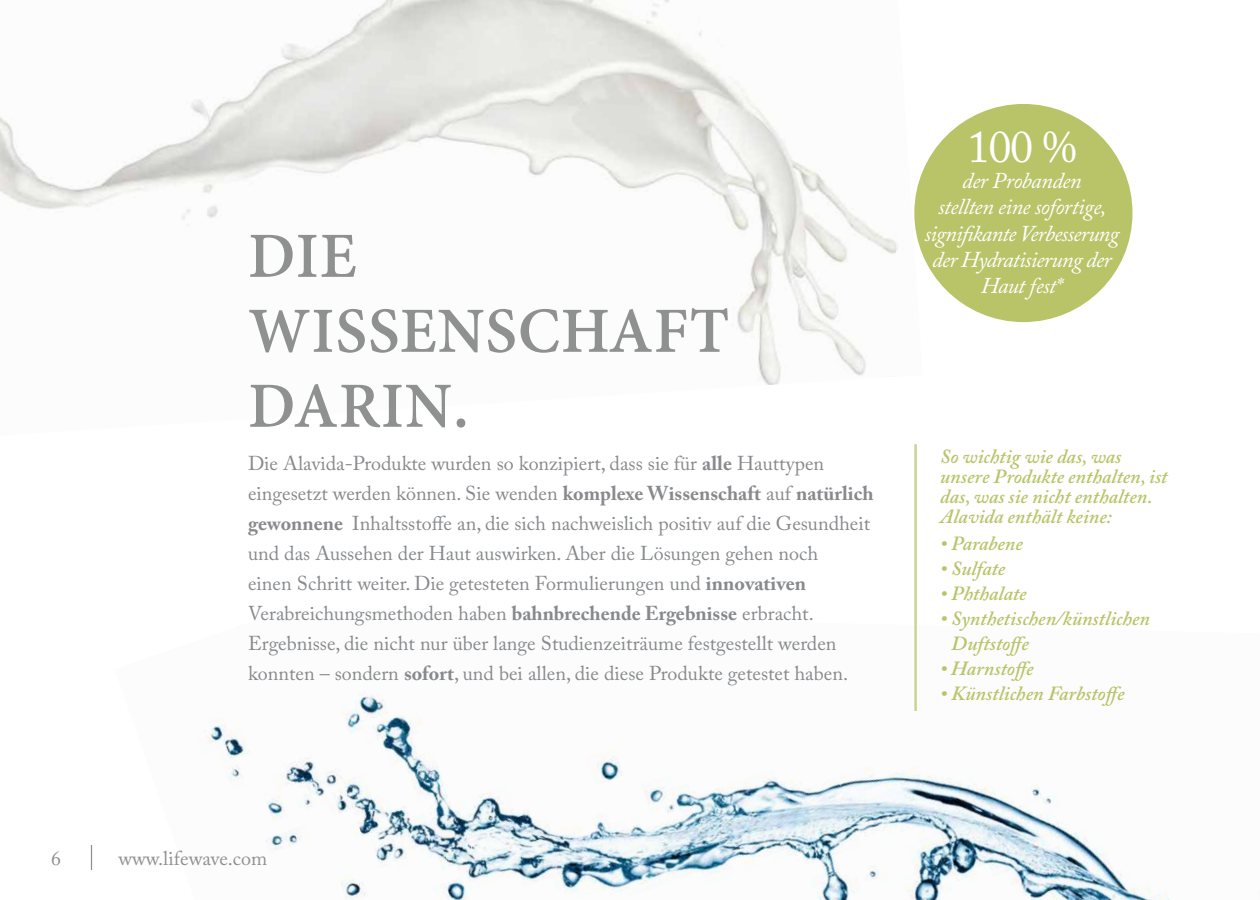
<style>
.page{position:relative;width:1260px;height:900px;background:#fff}
.page>*{position:absolute;margin:0;border:0;box-sizing:border-box;transform-origin:0 0}
.t1{font:700 70px/75px "Adobe Devanagari";letter-spacing:.01em;color:#8f9090}
.t2{font:45px "Adobe Caslon Pro";color:#fff}
.t3{font:italic 22.5px/26.2px "Adobe Caslon Pro";letter-spacing:-.025em;color:#fff;text-align:center}
.t4{font:20px/30px "Adobe Caslon Pro";color:#87898c}
.t5{font:italic 600 20px/20px "Adobe Caslon Pro";color:#b9c469}
.t6{font:20px "Adobe Caslon Pro";color:#8f9090}
.s1{font-weight:700}
</style>
<div class="page">
<img style="left:0;top:0;width:921px;height:385px">
<img style="left:208px;top:693px;width:962px;height:207px">
<hr style="left:914px;top:444px;width:3px;height:267px;background:#cbd391">
<div style="left:914px;top:104px;width:219px;height:218px;background:#b9c469;border-radius:50%"></div>
<svg style="left:91px;top:845px;width:1px;height:25px"></svg>
<h1 class="t1" style="left:248px;top:226px;width:483px">DIE<br>WISSENSCHAFT<br>DARIN.</h1>
<h2 class="t2" style="left:967px;top:120px;width:111px">100 %</h2>
<p class="t3" style="left:925px;top:167px;width:196px">der Probanden<br>stellten eine sofortige, signifikante Verbesserung der Hydratisierung der<br>Haut fest*</p>
<p class="t4" style="left:248px;top:448px;width:627px">Die Alavida-Produkte wurden so konzipiert, dass sie für <span class="s1">alle</span> Hauttypen eingesetzt werden können. Sie wenden <span class="s1">komplexe Wissenschaft</span> auf <span class="s1">natürlich gewonnene</span> Inhaltsstoffe an, die sich nachweislich positiv auf die Gesundheit und das Aussehen der Haut auswirken. Aber die Lösungen gehen noch<br>einen Schritt weiter. Die getesteten Formulierungen und <span class="s1">innovativen </span>Verabreichungsmethoden haben <span class="s1">bahnbrechende Ergebnisse</span> erbracht.<br>Ergebnisse, die nicht nur über lange Studienzeiträume festgestellt werden konnten – sondern <span class="s1">sofort</span>, und bei allen, die diese Produkte getestet haben.</p>
<p class="t5" style="left:940px;top:446px;width:229px">So wichtig wie das, was unsere Produkte enthalten, ist das, was sie nicht enthalten.<br>Alavida enthält keine:</p>
<p class="t5" style="left:940px;top:533px;width:84px">• Parabene</p>
<p class="t5" style="left:940px;top:558px;width:67px">• Sulfate</p>
<p class="t5" style="left:940px;top:583px;width:88px">• Phthalate</p>
<p class="t5" style="left:951px;top:606px;width:200px;line-height:25px;text-indent:-11px">• Synthetischen/künstlichen<br>Duftstoffe</p>
<p class="t5" style="left:940px;top:658px;width:95px">• Harnstoffe</p>
<p class="t5" style="left:940px;top:683px;width:186px">• Künstlichen Farbstoffe</p>
<p class="t6" style="left:51px;top:847px;width:11px">6</p>
<p class="t6" style="left:119px;top:847px;width:150px">www.lifewave.com</p>
</div>
